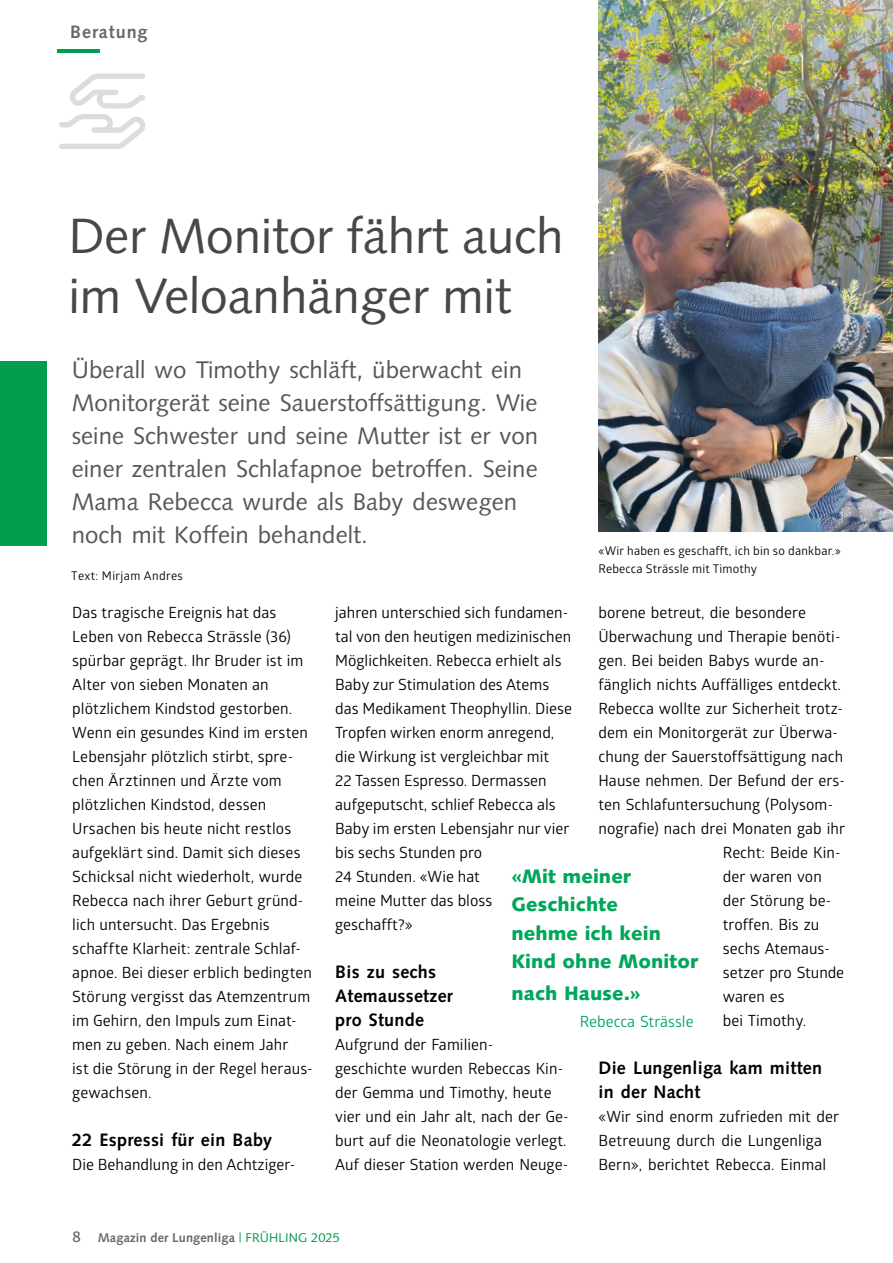
<style>
.page{position:relative;width:893px;height:1263px;background:#fff}
.page>*{position:absolute;margin:0;border:0;box-sizing:border-box;transform-origin:0 0}
.t1{font:49.5px/60px "Syntax LT Std";color:#474746}
.t2{font:24px/33px "Syntax LT Std";letter-spacing:.005em;color:#575756}
.t3{font:900 19.5px/28.5px "Syntax LT Std";letter-spacing:.005em;color:#00a65b}
.t4{font:700 18px/24px "Syntax LT Std";letter-spacing:.015em;color:#000}
.t5{font:700 18px "Syntax LT Std";letter-spacing:.05em;color:#686867}
.t6{font:15.45px/24px "Glober";letter-spacing:.005em;color:#000}
.t7{font:15.45px "Glober";color:#00a65b}
.t8{font:600 15.45px "Glober";color:#686867}
.t9{font:700 12.75px "Syntax LT Std";letter-spacing:.01em;color:#686867}
.t10{font:12px/18px "Glober";letter-spacing:.015em;color:#000}
.s1{font-weight:400;color:#009e4d}
</style>
<div class="page">
<hr style="left:57px;top:49px;width:43px;height:4px;background:#009e4d">
<div style="left:0;top:361px;width:47px;height:184px;background:#009e4d"></div>
<svg style="left:59px;top:73px;width:86px;height:76px"></svg>
<img style="left:598px;top:0;width:295px;height:531px">
<p class="t5" style="left:70px;top:21px;width:79px">Beratung</p>
<h1 class="t1" style="left:69px;top:206px;width:496px">Der Monitor fährt auch im Veloanhänger mit</h1>
<p class="t2" style="left:72px;top:353px;width:468px">Überall wo Timothy schläft, überwacht ein Monitorgerät seine Sauerstoffsättigung. Wie seine Schwester und seine Mutter ist er von einer zentralen Schlafapnoe betroffen. Seine Mama Rebecca wurde als Baby deswegen noch mit Koffein behandelt.</p>
<p class="t10" style="left:71px;top:566px;width:113px">Text: Mirjam Andres</p>
<p class="t10" style="left:598px;top:541px;width:244px">«Wir haben es geschafft, ich bin so dankbar.»<br>Rebecca Strässle mit Timothy</p>
<p class="t6" style="left:72px;top:599px;width:242px">Das tragische Ereignis hat das<br>Leben von Rebecca Strässle (36) spürbar geprägt. Ihr Bruder ist im<br>Alter von sieben Monaten an plötzlichem Kindstod gestorben.<br>Wenn ein gesundes Kind im ersten<br>Lebensjahr plötzlich stirbt, spre&shy;chen Ärztinnen und Ärzte vom plötzlichen Kindstod, dessen<br>Ursachen bis heute nicht restlos aufgeklärt sind. Damit sich dieses<br>Schicksal nicht wiederholt, wurde<br>Rebecca nach ihrer Geburt gründ&shy;lich untersucht. Das Ergebnis schaffte Klarheit: zentrale Schlaf&shy;apnoe. Bei dieser erblich bedingten<br>Störung vergisst das Atemzentrum im Gehirn, den Impuls zum Einat&shy;men zu geben. Nach einem Jahr<br>ist die Störung in der Regel heraus&shy;gewachsen.</p>
<p class="t4" style="left:72px;top:1128px;width:201px">22 Espressi für ein Baby</p>
<p class="t6" style="left:72px;top:1151px;width:225px">Die Behandlung in den Achtziger-</p>
<p class="t6" style="left:335px;top:599px;width:238px">jahren unterschied sich fundamen&shy;tal von den heutigen medizinischen<br>Möglichkeiten. Rebecca erhielt als<br>Baby zur Stimulation des Atems das Medikament Theophyllin. Diese<br>Tropfen wirken enorm anregend, die Wirkung ist vergleichbar mit<br>22 Tassen Espresso. Dermassen aufgeputscht, schlief Rebecca als<br>Baby im ersten Lebensjahr nur vier bis sechs Stunden pro<br>24 Stunden. «Wie hat<br>meine Mutter das bloss geschafft?»</p>
<p class="t4" style="left:335px;top:960px;width:119px">Bis zu sechs<br>Atemaussetzer pro Stunde</p>
<p class="t6" style="left:335px;top:1031px;width:235px">Aufgrund der Familien-<br>geschichte wurden Rebeccas Kin&shy;der Gemma und Timothy, heute vier und ein Jahr alt, nach der Ge&shy;burt auf die Neonatologie verlegt.<br>Auf dieser Station werden Neuge-</p>
<p class="t6" style="left:598px;top:599px;width:209px">borene betreut, die besondere</p>
<p class="t6" style="left:598px;top:623px;width:244px">Überwachung und Therapie benöti-</p>
<p class="t6" style="left:598px;top:647px;width:228px">gen. Bei beiden Babys wurde an-</p>
<p class="t6" style="left:598px;top:671px;width:244px">fänglich nichts Auffälliges entdeckt.</p>
<p class="t6" style="left:598px;top:695px;width:246px">Rebecca wollte zur Sicherheit trotz-</p>
<p class="t6" style="left:598px;top:719px;width:241px">dem ein Monitorgerät zur Überwa-</p>
<p class="t6" style="left:598px;top:743px;width:246px">chung der Sauerstoffsättigung nach</p>
<p class="t6" style="left:598px;top:767px;width:248px">Hause nehmen. Der Befund der ers-</p>
<p class="t6" style="left:598px;top:791px;width:236px">ten Schlafuntersuchung (Polysom-</p>
<p class="t6" style="left:598px;top:815px;width:248px">nografie) nach drei Monaten gab ihr</p>
<p class="t6" style="left:723px;top:839px;width:119px">Recht: Beide Kin-</p>
<p class="t6" style="left:723px;top:863px;width:100px">der waren von</p>
<p class="t6" style="left:723px;top:887px;width:110px">der Störung be-</p>
<p class="t6" style="left:723px;top:911px;width:98px">troffen. Bis zu</p>
<p class="t6" style="left:723px;top:935px;width:109px">sechs Atemaus-</p>
<p class="t6" style="left:723px;top:959px;width:123px">setzer pro Stunde</p>
<p class="t6" style="left:723px;top:983px;width:63px">waren es</p>
<p class="t6" style="left:723px;top:1007px;width:85px">bei Timothy.</p>
<p class="t4" style="left:598px;top:1056px;width:225px">Die Lungenliga kam mitten in der Nacht</p>
<p class="t6" style="left:598px;top:1103px;width:242px">«Wir sind enorm zufrieden mit der<br>Betreuung durch die Lungenliga<br>Bern», berichtet Rebecca. Einmal</p>
<p class="t3" style="left:511px;top:862px;width:188px">«Mit meiner<br>Geschichte<br>nehme ich kein<br>Kind ohne Monitor</p>
<p class="t3" style="left:511px;top:979px;width:131px">nach Hause.»</p>
<p class="t7" style="left:580px;top:1010px;width:115px">Rebecca Strässle</p>
<p class="t8" style="left:72px;top:1225px;width:10px">8</p>
<p class="t9" style="left:98px;top:1230px;width:244px">Magazin der Lungenliga <span class="s1">| FRÜHLING 2025</span></p>
</div>
